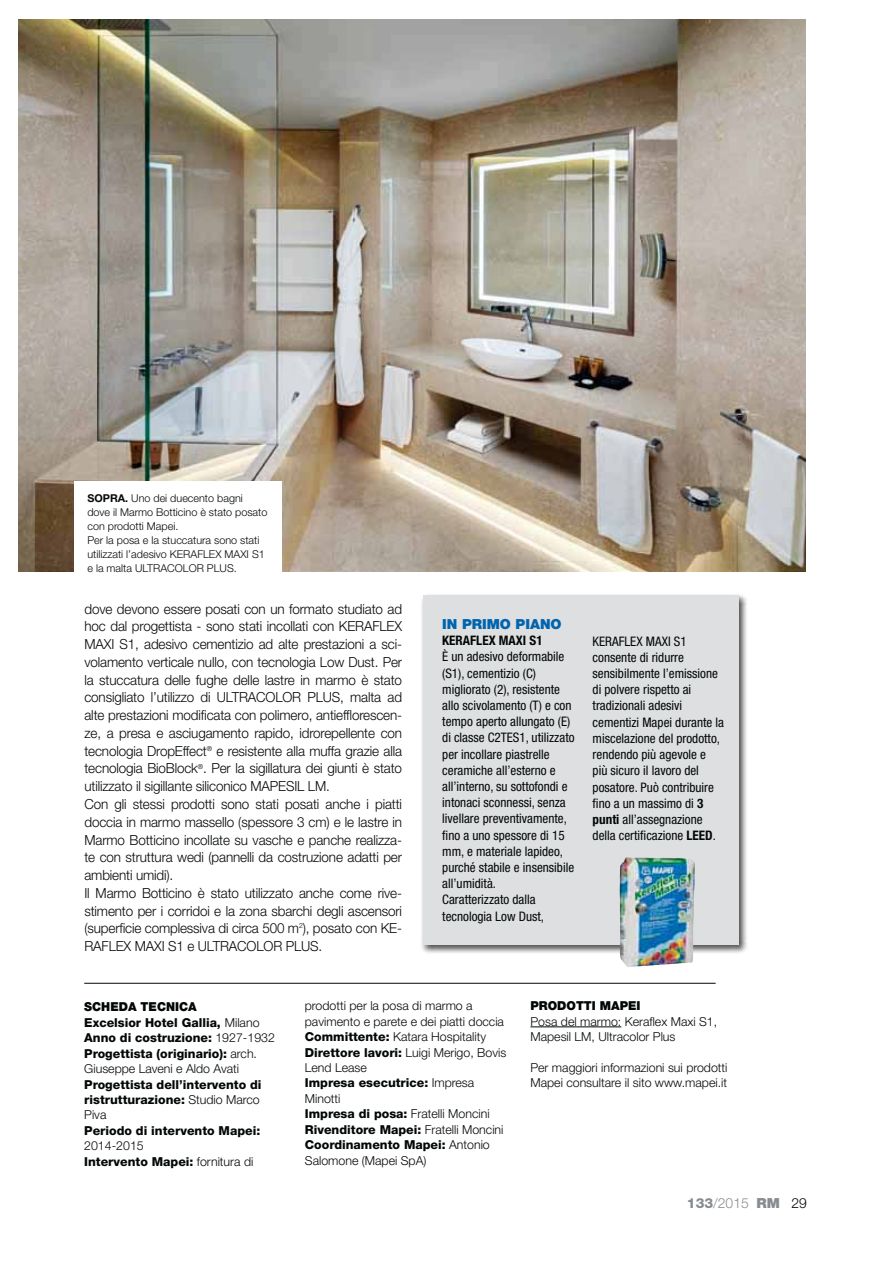
<style>
.page{position:relative;width:893px;height:1263px;background:#fff}
.page>*{position:absolute;margin:0;border:0;box-sizing:border-box;transform-origin:0 0}
.t1{font:300 13.95px/17.7px "Helvetica Neue LT Std";letter-spacing:-.01em;color:#030806}
.t2{font:300 13.95px "Helvetica Neue LT Std";color:#888c90}
.t3{font:900 13.95px "Helvetica Neue LT Std";color:#0064ae}
.t4{font:condensed 13.05px/16.2px "Helvetica Neue LT Std";color:#030806}
.t5{font:700 condensed 13.05px "Helvetica Neue LT Std";color:#030806}
.t6{font:300 12.3px/15.5px "Helvetica Neue LT Std";color:#030806}
.t7{font:800 12.3px/15.5px "Helvetica Neue LT Std";color:#030806}
.t8{font:900 12.3px "Helvetica Neue LT Std";color:#030806}
.t9{font:300 10.8px/14px "Helvetica Neue LT Std";color:#030806}
.s1{font-weight:700}
.s2{font-weight:900}
.s3{font-weight:300}
.s4{font-weight:800}
.s5{color:#030806}
</style>
<div class="page">
<img style="left:19px;top:19px;width:786px;height:552px">
<img style="left:421px;top:594px;width:326px;height:360px">
<div style="left:423px;top:596px;width:315px;height:349px;background:#dddfe0"></div>
<img style="left:619px;top:857px;width:74px;height:110px">
<hr style="left:530px;top:1027px;width:91px;height:1px;background:#030806">
<hr style="left:84px;top:983px;width:631px;height:1px;background:#030806">
<div style="left:74px;top:481px;width:207px;height:104px;background:#fff"></div>
<p class="t9" style="left:87px;top:493px;width:181px"><span class="s1">SOPRA.</span> Uno dei duecento bagni dove il Marmo Botticino è stato posato con prodotti Mapei.<br>Per la posa e la stuccatura sono stati utilizzati l’adesivo KERAFLEX MAXI S1 e la malta ULTRACOLOR PLUS.</p>
<p class="t1" style="left:84px;top:602px;width:319px">dove devono essere posati con un formato studiato ad hoc dal progettista - sono stati incollati con KERAFLEX MAXI S1, adesivo cementizio ad alte prestazioni a sci&shy;volamento verticale nullo, con tecnologia Low Dust. Per la stuccatura delle fughe delle lastre in marmo è stato consigliato l’utilizzo di ULTRACOLOR PLUS, malta ad alte prestazioni modificata con polimero, antiefflorescen&shy;ze, a presa e asciugamento rapido, idrorepellente con tecnologia DropEffect<sup>®</sup> e resistente alla muffa grazie alla tecnologia BioBlock<sup>®</sup>. Per la sigillatura dei giunti è stato utilizzato il sigillante siliconico MAPESIL LM.<br>Con gli stessi prodotti sono stati posati anche i piatti doccia in marmo massello (spessore 3 cm) e le lastre in Marmo Botticino incollate su vasche e panche realizza&shy;te con struttura wedi (pannelli da costruzione adatti per ambienti umidi).<br>Il Marmo Botticino è stato utilizzato anche come rive&shy;stimento per i corridoi e la zona sbarchi degli ascensori (superficie complessiva di circa 500 m<sup>2</sup>), posato con KE-RAFLEX MAXI S1 e ULTRACOLOR PLUS.</p>
<p class="t3" style="left:442px;top:616px;width:121px">IN PRIMO PIANO</p>
<p class="t5" style="left:442px;top:636px;width:102px">KERAFLEX MAXI S1</p>
<p class="t4" style="left:442px;top:650px;width:134px">È un adesivo deformabile (S1), cementizio (C) migliorato (2), resistente allo scivolamento (T) e con tempo aperto allungato (E) di classe C2TES1, utilizzato per incollare piastrelle ceramiche all’esterno e all’interno, su sottofondi e intonaci sconnessi, senza livellare preventivamente, fino a uno spessore di 15 mm, e materiale lapideo, purché stabile e insensibile all’umidità.<br>Caratterizzato dalla tecnologia Low Dust,</p>
<p class="t4" style="left:592px;top:635px;width:133px">KERAFLEX MAXI S1 consente di ridurre sensibilmente l’emissione di polvere rispetto ai tradizionali adesivi cementizi Mapei durante la miscelazione del prodotto, rendendo più agevole e più sicuro il lavoro del posatore. Può contribuire fino a un massimo di <span class="s1">3 punti</span> all’assegnazione della certificazione <span class="s1">LEED</span>.</p>
<p class="t7" style="left:84px;top:1001px;width:192px"><span class="s2">SCHEDA TECNICA<br></span>Excelsior Hotel Gallia, <span class="s3">Milano<br></span>Anno di costruzione: <span class="s3">1927-1932<br></span>Progettista (originario): <span class="s3">arch.<br>Giuseppe Laveni e Aldo Avati</span></p>
<p class="t7" style="left:84px;top:1078px;width:179px">Progettista dell’intervento di ristrutturazione: <span class="s3">Studio Marco<br>Piva</span></p>
<p class="t7" style="left:84px;top:1124px;width:177px">Periodo di intervento Mapei:</p>
<p class="t6" style="left:84px;top:1140px;width:171px">2014-2015<br><span class="s4">Intervento Mapei:</span> fornitura di</p>
<p class="t6" style="left:305px;top:1000px;width:203px">prodotti per la posa di marmo a pavimento e parete e dei piatti doccia<br><span class="s4">Committente:</span> Katara Hospitality<br><span class="s4">Direttore lavori:</span> Luigi Merigo, Bovis<br>Lend Lease<br><span class="s4">Impresa esecutrice:</span> Impresa<br>Minotti<br><span class="s4">Impresa di posa:</span> Fratelli Moncini<br><span class="s4">Rivenditore Mapei:</span> Fratelli Moncini<br><span class="s4">Coordinamento Mapei:</span> Antonio<br>Salomone (Mapei SpA)</p>
<p class="t8" style="left:530px;top:999px;width:112px">PRODOTTI MAPEI</p>
<p class="t6" style="left:530px;top:1015px;width:188px">Posa del marmo: Keraflex Maxi S1,<br>Mapesil LM, Ultracolor Plus</p>
<p class="t6" style="left:530px;top:1061px;width:198px">Per maggiori informazioni sui prodotti<br>Mapei consultare il sito www.mapei.it</p>
<p class="t2" style="left:687px;top:1199px;width:121px"><span class="s4">133</span>/2015 <span class="s2">RM</span> <span class="s5">29</span></p>
</div>
